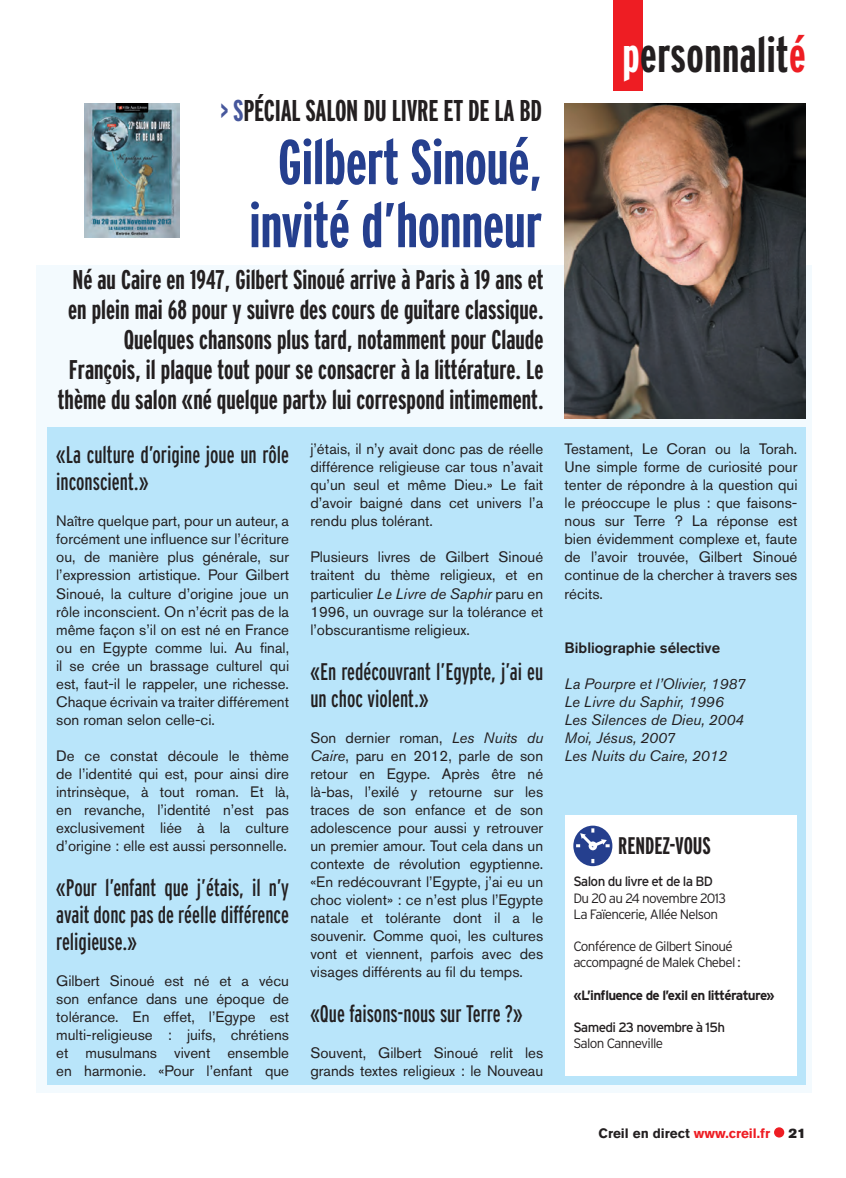
<style>
.page{position:relative;width:846px;height:1178px;background:#fff}
.page>*{position:absolute;margin:0;border:0;box-sizing:border-box;transform-origin:0 0}
.t1{font:700 extra-condensed 63px/63px "Interstate";letter-spacing:-.005em;color:#253f8e;text-align:center}
.t2{font:700 extra-condensed 49.5px "Interstate";letter-spacing:.01em;color:#231f20}
.t3{font:700 extra-condensed 30px "Interstate";letter-spacing:-.01em;color:#231f20}
.t4{font:700 extra-condensed 27px/30px "Interstate";color:#231f20;text-align:right}
.t5{font:extra-condensed 24px/27px "Interstate";color:#231f20}
.t6{font:700 extra-condensed 24px "Interstate";color:#231f20}
.t7{font:15px/18px "Akzidenz Grotesk BE";color:#231f20;text-align:justify}
.t8{font:italic 15px/18px "Akzidenz Grotesk BE";color:#231f20}
.t9{font:500 15px "Akzidenz Grotesk BE";color:#231f20}
.t10{font:300 13.5px/16.2px "Interstate";letter-spacing:-.05em;color:#231f20}
.t11{font:13.5px "Interstate";letter-spacing:-.05em;color:#231f20}
.t12{font:700 13.5px "Interstate";letter-spacing:-.05em;color:#231f20}
.t13{font:700 13.5px "Akzidenz Grotesk BE";color:#231f20}
.t14{font:13.5px "Akzidenz Grotesk BE Super";color:#231f20}
.s1{color:#46579c}
.s2{font-style:italic}
.s3{color:#fff}
.s4{color:#ee1d23}
</style>
<div class="page">
<svg style="left:773px;top:1126px;width:11px;height:11px"></svg>
<div style="left:613px;top:0;width:29px;height:90px;background:#ee1d23"></div>
<div style="left:36px;top:265px;width:775px;height:827px;background:#f3fafe"></div>
<div style="left:48px;top:427px;width:757px;height:657px;background:#b9e5fa"></div>
<div style="left:564px;top:815px;width:232px;height:260px;background:#fff"></div>
<div style="left:573px;top:825px;width:39px;height:40px;background:#253f8e;border-radius:50%"></div>
<svg style="left:576px;top:828px;width:33px;height:22px"></svg>
<img style="left:564px;top:103px;width:241px;height:315px">
<img style="left:85px;top:103px;width:94px;height:135px">
<h3 class="t3" style="left:220px;top:92px;width:323px"><span class="s1">&gt; S</span>PÉCIAL SALON DU LIVRE ET DE LA BD</h3>
<h1 class="t1" style="left:249px;top:130px;width:294px">Gilbert Sinoué, invité d’honneur</h1>
<p class="t4" style="left:58px;top:264px;width:487px">Né au Caire en 1947, Gilbert Sinoué arrive à Paris à 19 ans et en plein mai 68 pour y suivre des cours de guitare classique.<br>Quelques chansons plus tard, notamment pour Claude François, il plaque tout pour se consacrer à la littérature. Le thème du salon «né quelque part» lui correspond intimement.</p>
<h3 class="t5" style="left:56px;top:441px;width:234px">«La culture d’origine joue un rôle inconscient.»</h3>
<p class="t7" style="left:56px;top:512px;width:234px">Naître quelque part, pour un auteur, a forcément une influence sur l’écriture ou, de manière plus générale, sur l’expression artistique. Pour Gilbert Sinoué, la culture d’origine joue un rôle inconscient. On n’écrit pas de la même façon s’il on est né en France ou en Egypte comme lui. Au final, il se crée un brassage culturel qui est, faut-il le rappeler, une richesse.<br>Chaque écrivain va traiter différement son roman selon celle-ci.</p>
<p class="t7" style="left:56px;top:746px;width:234px">De ce constat découle le thème de l’identité qui est, pour ainsi dire intrinsèque, à tout roman. Et là, en revanche, l’identité n’est pas exclusivement liée à la culture d’origine : elle est aussi personnelle.</p>
<h3 class="t5" style="left:56px;top:873px;width:234px;text-align:justify">«Pour l’enfant que j’étais, il n’y avait donc pas de réelle différence religieuse.»</h3>
<p class="t7" style="left:56px;top:971px;width:234px">Gilbert Sinoué est né et a vécu son enfance dans une époque de tolérance. En effet, l’Egype est multi-religieuse : juifs, chrétiens et musulmans vivent ensemble en harmonie. «Pour l’enfant que</p>
<p class="t7" style="left:310px;top:440px;width:234px">j’étais, il n’y avait donc pas de réelle différence religieuse car tous n’avait qu’un seul et même Dieu.» Le fait d’avoir baigné dans cet univers l’a rendu plus tolérant.</p>
<p class="t7" style="left:310px;top:548px;width:234px">Plusieurs livres de Gilbert Sinoué traitent du thème religieux, et en particulier <span class="s2">Le Livre de Saphir</span> paru en 1996, un ouvrage sur la tolérance et l’obscurantisme religieux.</p>
<h3 class="t5" style="left:310px;top:657px;width:234px">«En redécouvrant l’Egypte, j’ai eu un choc violent.»</h3>
<p class="t7" style="left:310px;top:728px;width:234px">Son dernier roman, <span class="s2">Les Nuits du Caire</span>, paru en 2012, parle de son retour en Egype. Après être né là-bas, l’exilé y retourne sur les traces de son enfance et de son adolescence pour aussi y retrouver un premier amour. Tout cela dans un contexte de révolution egyptienne. «En redécouvrant l’Egypte, j’ai eu un choc violent» : ce n’est plus l’Egypte natale et tolérante dont il a le souvenir. Comme quoi, les cultures vont et viennent, parfois avec des visages différents au fil du temps.</p>
<h3 class="t5" style="left:310px;top:999px;width:213px">«Que faisons-nous sur Terre ?»</h3>
<p class="t7" style="left:310px;top:1043px;width:234px">Souvent, Gilbert Sinoué relit les grands textes religieux : le Nouveau</p>
<h2 class="t2" style="left:622px;top:24px;width:185px"><span class="s3">p</span>ersonnalit<span class="s4">é</span></h2>
<p class="t7" style="left:564px;top:440px;width:234px">Testament, Le Coran ou la Torah.<br>Une simple forme de curiosité pour tenter de répondre à la question qui le préoccupe le plus : que faisons&shy;nous sur Terre ? La réponse est bien évidemment complexe et, faute de l’avoir trouvée, Gilbert Sinoué continue de la chercher à travers ses récits.</p>
<p class="t9" style="left:564px;top:638px;width:157px">Bibliographie sélective</p>
<p class="t8" style="left:564px;top:674px;width:183px">La Pourpre et l’Olivier, 1987<br>Le Livre du Saphir, 1996<br>Les Silences de Dieu, 2004<br>Moi, Jésus, 2007<br>Les Nuits du Caire, 2012</p>
<h3 class="t6" style="left:618px;top:830px;width:94px">RENDEZ-VOUS</h3>
<p class="t11" style="left:573px;top:873px;width:141px">Salon du livre et de la BD</p>
<p class="t10" style="left:573px;top:889px;width:154px">Du 20 au 24 novembre 2013<br>La Faïencerie, Allée Nelson</p>
<p class="t10" style="left:573px;top:937px;width:169px">Conférence de Gilbert Sinoué accompagné de Malek Chebel :</p>
<p class="t12" style="left:573px;top:986px;width:203px">«L’influence de l’exil en littérature»</p>
<p class="t11" style="left:573px;top:1018px;width:153px">Samedi 23 novembre à 15h</p>
<p class="t10" style="left:573px;top:1035px;width:91px">Salon Canneville</p>
<p class="t13" style="left:598px;top:1124px;width:173px">Creil en direct <span class="s4">www.creil.fr</span></p>
<p class="t14" style="left:788px;top:1124px;width:19px">21</p>
</div>
